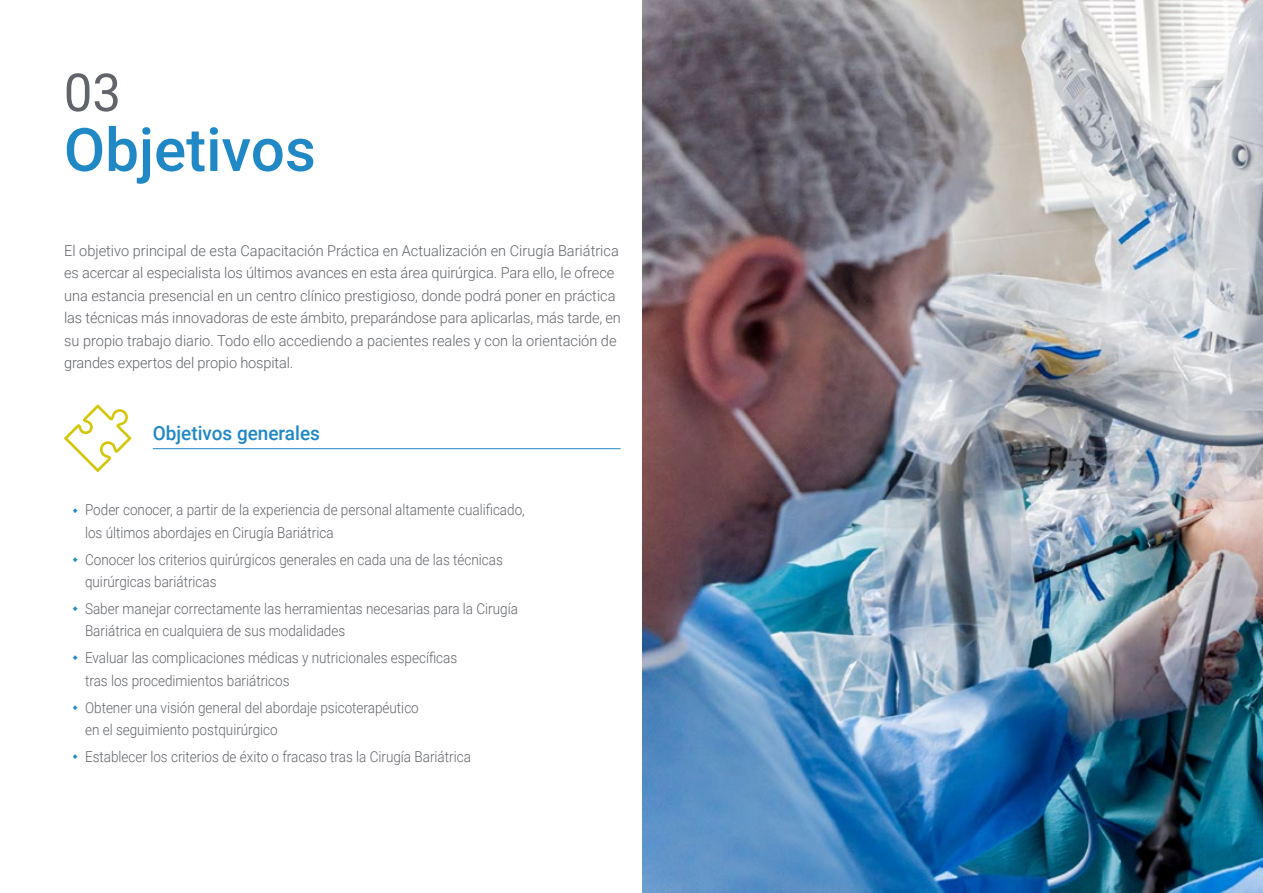
<style>
.page{position:relative;width:1263px;height:893px;background:#fff}
.page>*{position:absolute;margin:0;border:0;box-sizing:border-box;transform-origin:0 0}
.t1{font:500 60px "Roboto";color:#2088c5}
.t2{font:52.5px "Roboto";color:#61646a}
.t3{font:500 19.5px "Roboto";color:#2088c5}
.t4{font:300 15px/22.5px "Roboto";color:#61646a;scale:.9 1}
.t5{font:300 15px/22.5px "Roboto";color:#61646a}
</style>
<div class="page">
<img style="left:642px;top:0;width:621px;height:893px">
<hr style="left:153px;top:448px;width:468px;height:1px;background:#2088c5">
<svg style="left:64px;top:404px;width:68px;height:68px"></svg>
<h2 class="t2" style="left:64px;top:56px;width:59px">03</h2>
<h1 class="t1" style="left:64px;top:108px;width:254px">Objetivos</h1>
<p class="t5" style="left:64px;top:239px;width:558px">El objetivo principal de esta Capacitación Práctica en Actualización en Cirugía Bariátrica es acercar al especialista los últimos avances en esta área quirúrgica. Para ello, le ofrece una estancia presencial en un centro clínico prestigioso, donde podrá poner en práctica las técnicas más innovadoras de este ámbito, preparándose para aplicarlas, más tarde, en su propio trabajo diario. Todo ello accediendo a pacientes reales y con la orientación de grandes expertos del propio hospital.</p>
<h3 class="t3" style="left:153px;top:420px;width:169px">Objetivos generales</h3>
<p class="t4" style="left:85px;top:498px;width:490px">Poder conocer, a partir de la experiencia de personal altamente cualificado, los últimos abordajes en Cirugía Bariátrica</p>
<p class="t4" style="left:85px;top:548px;width:466px">Conocer los criterios quirúrgicos generales en cada una de las técnicas quirúrgicas bariátricas</p>
<p class="t4" style="left:85px;top:597px;width:482px">Saber manejar correctamente las herramientas necesarias para la Cirugía<br>Bariátrica en cualquiera de sus modalidades</p>
<p class="t4" style="left:85px;top:646px;width:415px">Evaluar las complicaciones médicas y nutricionales específicas tras los procedimientos bariátricos</p>
<p class="t4" style="left:85px;top:695px;width:372px">Obtener una visión general del abordaje psicoterapéutico en el seguimiento postquirúrgico</p>
<p class="t4" style="left:85px;top:745px;width:430px">Establecer los criterios de éxito o fracaso tras la Cirugía Bariátrica</p>
</div>
